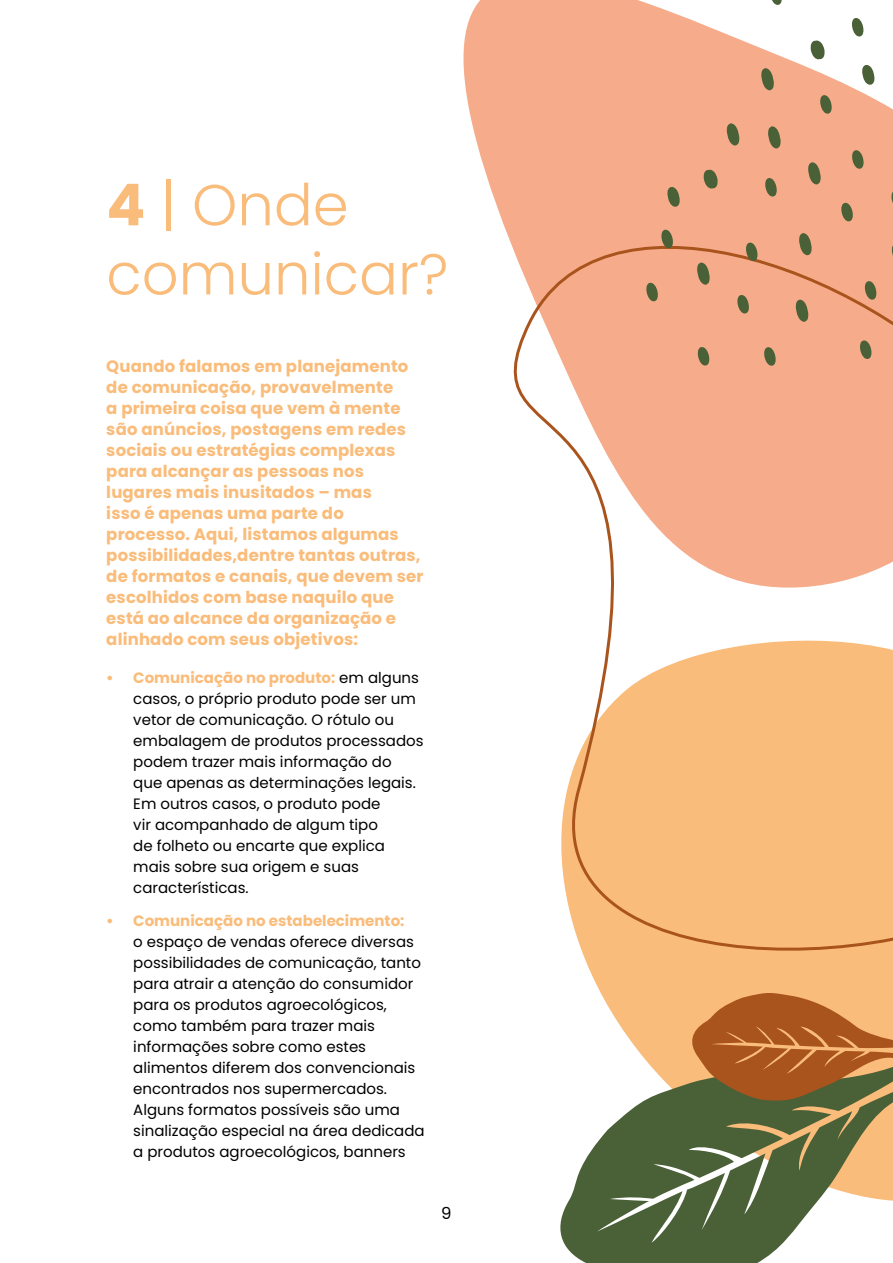
<style>
.page{position:relative;width:893px;height:1263px;background:#fff}
.page>*{position:absolute;margin:0;border:0;box-sizing:border-box;transform-origin:0 0}
.t1{font:300 57.6px/69.2px "Poppins";color:#fabc7a}
.t2{font:700 16.5px/21px "Poppins";letter-spacing:.01em;color:#fabc7a}
.t3{font:16.5px "Poppins";color:#000}
.t4{font:15px/21px "Poppins";color:#000}
.t5{font:700 15px "Poppins";color:#fabc7a}
.s1{font-weight:700}
.s2{font-weight:700;color:#fabc7a}
</style>
<div class="page">
<svg style="left:463px;top:0;width:430px;height:178px;fill:#f6ac8b"></svg>
<svg style="left:599px;top:990px;width:294px;height:68px;fill:#fabc7a"></svg>
<svg style="left:487px;top:178px;width:406px;height:812px"></svg>
<svg style="left:703px;top:170px;width:15px;height:19px"></svg>
<svg style="left:761px;top:68px;width:13px;height:23px"></svg>
<svg style="left:762px;top:177px;width:18px;height:20px"></svg>
<svg style="left:727px;top:123px;width:12px;height:23px"></svg>
<svg style="left:810px;top:40px;width:15px;height:19px"></svg>
<svg style="left:849px;top:149px;width:18px;height:20px"></svg>
<svg style="left:658px;top:229px;width:18px;height:20px"></svg>
<svg style="left:665px;top:183px;width:17px;height:27px"></svg>
<svg style="left:743px;top:242px;width:18px;height:20px"></svg>
<svg style="left:697px;top:262px;width:13px;height:23px"></svg>
<svg style="left:795px;top:299px;width:13px;height:23px"></svg>
<svg style="left:799px;top:233px;width:13px;height:22px"></svg>
<svg style="left:861px;top:280px;width:19px;height:20px"></svg>
<svg style="left:808px;top:162px;width:13px;height:23px"></svg>
<svg style="left:860px;top:61px;width:17px;height:27px"></svg>
<svg style="left:891px;top:190px;width:2px;height:19px"></svg>
<svg style="left:838px;top:202px;width:18px;height:20px"></svg>
<svg style="left:890px;top:240px;width:3px;height:27px"></svg>
<svg style="left:857px;top:340px;width:18px;height:20px"></svg>
<svg style="left:761px;top:346px;width:18px;height:20px"></svg>
<svg style="left:643px;top:282px;width:18px;height:20px"></svg>
<svg style="left:767px;top:0;width:18px;height:6px"></svg>
<svg style="left:694px;top:346px;width:19px;height:20px"></svg>
<svg style="left:734px;top:295px;width:16px;height:19px"></svg>
<svg style="left:848px;top:17px;width:19px;height:20px"></svg>
<svg style="left:768px;top:126px;width:13px;height:23px"></svg>
<svg style="left:817px;top:94px;width:18px;height:20px"></svg>
<svg style="left:560px;top:1058px;width:333px;height:205px;fill:#4a6037"></svg>
<svg style="left:688px;top:991px;width:205px;height:111px"></svg>
<h1 class="t1" style="left:106px;top:171px;width:344px"><span class="s1">4</span> | Onde comunicar?</h1>
<p class="t2" style="left:106px;top:355px;width:319px">Quando falamos em planejamento de comunicação, provavelmente<br>a primeira coisa que vem à mente são anúncios, postagens em redes sociais ou estratégias complexas para alcançar as pessoas nos lugares mais inusitados – mas<br>isso é apenas uma parte do processo. Aqui, listamos algumas possibilidades,dentre tantas outras, de formatos e canais, que devem ser escolhidos com base naquilo que está ao alcance da organização e alinhado com seus objetivos:</p>
<p class="t4" style="left:133px;top:667px;width:292px;text-indent:-27px"><span class="s2">• Comunicação no produto:</span> em alguns casos, o próprio produto pode ser um vetor de comunicação. O rótulo ou embalagem de produtos processados podem trazer mais informação do que apenas as determinações legais.<br>Em outros casos, o produto pode<br>vir acompanhado de algum tipo<br>de folheto ou encarte que explica mais sobre sua origem e suas características.</p>
<p class="t5" style="left:106px;top:912px;width:300px">• Comunicação no estabelecimento:</p>
<p class="t4" style="left:133px;top:931px;width:293px">o espaço de vendas oferece diversas possibilidades de comunicação, tanto para atrair a atenção do consumidor para os produtos agroecológicos, como também para trazer mais informações sobre como estes alimentos diferem dos convencionais encontrados nos supermercados.<br>Alguns formatos possíveis são uma sinalização especial na área dedicada a produtos agroecológicos, banners</p>
<p class="t3" style="left:441px;top:1203px;width:12px">9</p>
</div>
